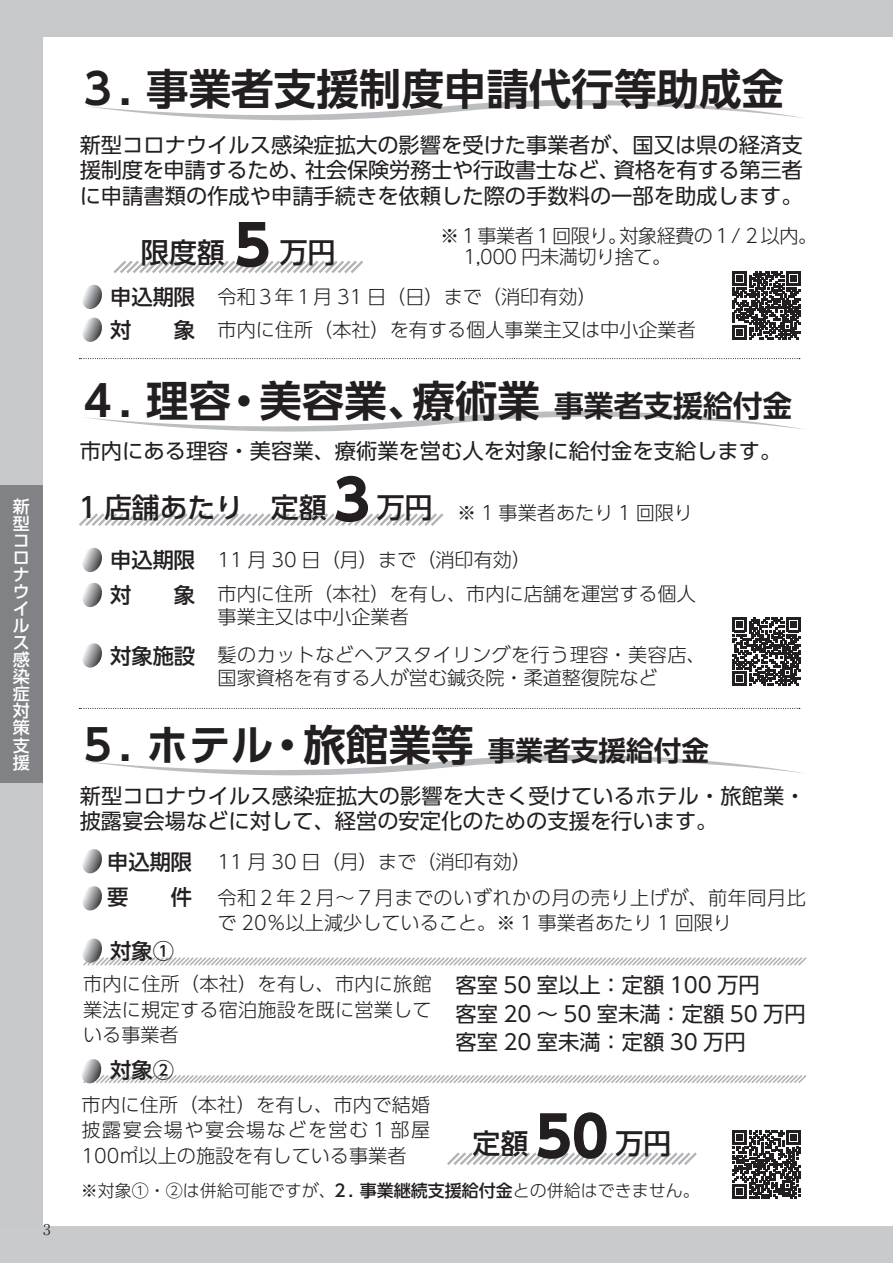
<style>
.page{position:relative;width:893px;height:1263px;background:#fff}
.page>*{position:absolute;margin:0;border:0;box-sizing:border-box;transform-origin:0 0}
.t1{font:700 55.65px "UD Shin Go Pro";color:#231f20}
.t2{font:700 55.35px "UD Shin Go Pro";color:#231f20}
.t3{font:700 42.45px "UD Shin Go Pro De";color:#231f20}
.t4{font:700 29.7px "UD Shin Go Pro De";color:#231f20}
.t5{font:500 27.75px "UD Shin Go Pro";color:#231f20}
.t6{font:700 27.6px "UD Shin Go Pro De";color:#231f20}
.t7{font:21.3px/25.5px "UD Shin Go Pro";color:#231f20}
.t8{font:500 21.3px "UD Shin Go Pro";color:#231f20}
.t9{font:300 19.2px/25.5px "UD Shin Go Pro";color:#231f20}
.t10{font:300 19.2px/35.2px "UD Shin Go Pro";letter-spacing:.025em;color:#231f20}
.t11{font:300 19.2px/25.5px "UD Shin Go Pro";letter-spacing:.075em;color:#231f20}
.t12{font:300 19.2px/21.3px "UD Shin Go Pro";letter-spacing:-.025em;color:#231f20}
.t13{font:300 16.95px "UD Shin Go Pro";color:#231f20}
.t14{font:500 16.95px/17px "UD Shin Go Pro";color:#fff}
.t15{font:500 16.95px "UD Shin Go Pro";color:#231f20}
.t16{font:300 14.85px "Ryumin Pro";color:#231f20}
.s1{font-weight:500}
</style>
<div class="page">
<svg style="left:79px;top:513px;width:364px;height:13px"></svg>
<svg style="left:447px;top:1152px;width:250px;height:13px"></svg>
<svg style="left:113px;top:260px;width:250px;height:13px"></svg>
<svg style="left:85px;top:755px;width:717px;height:21px"></svg>
<svg style="left:86px;top:100px;width:718px;height:21px"></svg>
<svg style="left:86px;top:411px;width:718px;height:21px"></svg>
<div style="left:0;top:0;width:43px;height:1263px;background:#c7c8ca"></div>
<div style="left:43px;top:0;width:850px;height:36px;background:#c7c8ca"></div>
<div style="left:0;top:1227px;width:893px;height:36px;background:#c9cacc"></div>
<div style="left:0;top:486px;width:43px;height:297px;background:#808285"></div>
<svg style="left:732px;top:617px;width:69px;height:69px"></svg>
<svg style="left:732px;top:271px;width:69px;height:68px"></svg>
<svg style="left:732px;top:1130px;width:69px;height:69px"></svg>
<svg style="left:79px;top:358px;width:721px;height:1px"></svg>
<svg style="left:79px;top:708px;width:721px;height:1px"></svg>
<svg style="left:82px;top:285px;width:20px;height:24px"></svg>
<svg style="left:82px;top:548px;width:20px;height:25px"></svg>
<svg style="left:82px;top:318px;width:20px;height:24px"></svg>
<svg style="left:82px;top:849px;width:20px;height:25px"></svg>
<svg style="left:82px;top:938px;width:725px;height:28px"></svg>
<svg style="left:82px;top:886px;width:20px;height:25px"></svg>
<svg style="left:82px;top:1059px;width:725px;height:25px"></svg>
<svg style="left:82px;top:583px;width:20px;height:25px"></svg>
<svg style="left:82px;top:643px;width:20px;height:25px"></svg>
<p class="t14" style="left:13px;top:498px;width:18px">新型コロナウイルス感染症対策支援</p>
<p class="t16" style="left:43px;top:1217px;width:9px">3</p>
<h3 class="t3" style="left:77px;top:55px;width:87px">３．</h3>
<h3 class="t3" style="left:146px;top:55px;width:639px">事業者支援制度申請代行等助成金</h3>
<p class="t7" style="left:80px;top:131px;width:724px;text-align:right">新型コロナウイルス感染症拡大の影響を受けた事業者が、国又は県の経済支資格を有する第三者</p>
<p class="t7" style="left:305px;top:157px;width:316px">社会保険労務士や行政書士など、</p>
<p class="t7" style="left:80px;top:157px;width:724px">援制度を申請するため、<br>に申請書類の作成や申請手続きを依頼した際の手数料の一部を助成します。</p>
<h3 class="t5" style="left:141px;top:230px;width:85px">限度額</h3>
<h2 class="t2" style="left:225px;top:200px;width:57px">５</h2>
<h3 class="t5" style="left:280px;top:230px;width:57px">万円</h3>
<p class="t12" style="left:464px;top:225px;width:209px;text-indent:-23px">※１事業者１回限り。<br>1,000 円未満切り捨て。</p>
<p class="t12" style="left:619px;top:225px;width:199px">対象経費の１/２以内。</p>
<p class="t8" style="left:110px;top:280px;width:87px">申込期限</p>
<p class="t8" style="left:110px;top:312px;width:87px">対　　象</p>
<p class="t9" style="left:218px;top:283px;width:381px">令和３年１月 31 日（日）まで（消印有効(</p>
<p class="t9" style="left:218px;top:316px;width:480px">市内に住所（本社）を有する個人事業主又は中小企業者</p>
<h3 class="t3" style="left:77px;top:366px;width:87px">４．</h3>
<h3 class="t3" style="left:223px;top:366px;width:208px">・美容業、</h3>
<h3 class="t3" style="left:146px;top:366px;width:87px">理容</h3>
<h3 class="t3" style="left:412px;top:366px;width:129px">療術業</h3>
<h3 class="t4" style="left:554px;top:382px;width:240px">事業者支援給付金</h3>
<p class="t7" style="left:80px;top:437px;width:703px">市内にある理容・美容業、療術業を営む人を対象に給付金を支給します。</p>
<h3 class="t5" style="left:79px;top:485px;width:249px">1 店舗あたり　定額</h3>
<h2 class="t2" style="left:334px;top:455px;width:38px">3</h2>
<h3 class="t5" style="left:377px;top:485px;width:57px">万円</h3>
<p class="t9" style="left:457px;top:499px;width:237px">※ 1 事業者あたり 1 回限り</p>
<p class="t8" style="left:110px;top:543px;width:87px">申込期限</p>
<p class="t9" style="left:218px;top:546px;width:315px">11 月 30 日（月）まで（消印有効(</p>
<p class="t8" style="left:110px;top:578px;width:87px">対　　象</p>
<p class="t9" style="left:218px;top:581px;width:480px;line-height:23.4px">市内に住所（本社）を有し、市内に店舗を運営する個人事業主又は中小企業者</p>
<p class="t8" style="left:110px;top:638px;width:87px">対象施設</p>
<p class="t10" style="left:218px;top:642px;width:490px;line-height:23.4px">髪のカットなどヘアスタイリングを行う理容・美容店、国家資格を有する人が営む鍼灸院・柔道整復院など</p>
<h3 class="t3" style="left:77px;top:711px;width:87px">５．</h3>
<h3 class="t3" style="left:146px;top:711px;width:129px">ホテル</h3>
<h3 class="t3" style="left:266px;top:711px;width:209px">・旅館業等</h3>
<p class="t6" style="left:488px;top:728px;width:223px">事業者支援給付金</p>
<p class="t7" style="left:80px;top:782px;width:727px">新型コロナウイルス感染症拡大の影響を大きく受けているホテル・旅館業・披露宴会場などに対して、経営の安定化のための支援を行います。</p>
<p class="t8" style="left:107px;top:845px;width:87px">申込期限</p>
<p class="t8" style="left:107px;top:880px;width:87px">要　　件</p>
<p class="t8" style="left:110px;top:933px;width:65px">対象1</p>
<p class="t10" style="left:218px;top:844px;width:590px">11 月 30 日（月）まで（消印有効(<br>令和２年２月〜７月までのいずれかの月の売り上げが、前年同月比</p>
<p class="t9" style="left:218px;top:909px;width:516px">で 20％以上減少していること。※ 1 事業者あたり 1 回限り</p>
<p class="t9" style="left:83px;top:970px;width:350px;text-align:justify">市内に住所（本社）を有し、市内に旅館業法に規定する宿泊施設を既に営業している事業者</p>
<p class="t7" style="left:456px;top:970px;width:351px;line-height:28.7px">客室 50 室以上：定額 100 万円<br>客室 20 ～ 50 室未満：定額 50 万円客室 20 室未満：定額 30 万円</p>
<p class="t8" style="left:110px;top:1052px;width:65px">対象2</p>
<p class="t11" style="left:82px;top:1091px;width:350px">市内に住所（本社）を有し、市内で結婚披露宴会場や宴会場などを営む１部屋</p>
<h1 class="t1" style="left:535px;top:1091px;width:75px">50</h1>
<h3 class="t5" style="left:473px;top:1121px;width:57px">定額</h3>
<h3 class="t5" style="left:616px;top:1121px;width:57px">万円</h3>
<p class="t9" style="left:82px;top:1142px;width:326px">100㎡以上の施設を有している事業者</p>
<p class="t13" style="left:360px;top:1177px;width:342px"><span class="s1">事業継続支援給付金</span>との併給はできません。</p>
<p class="t13" style="left:81px;top:1177px;width:257px">※対象①・②は併給可能ですが、</p>
<p class="t15" style="left:331px;top:1177px;width:36px">２．</p>
</div>
